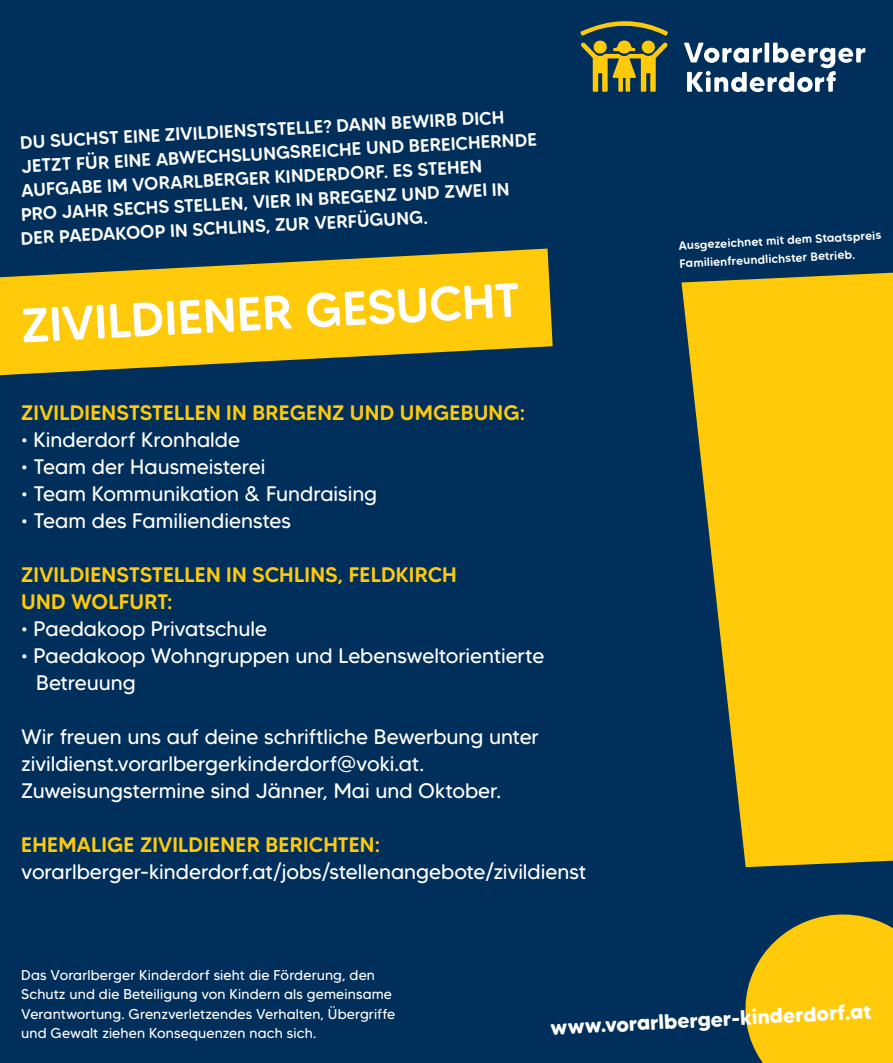
<style>
.page{position:relative;width:893px;height:1063px;background:#002f5b}
.page>*{position:absolute;margin:0;border:0;box-sizing:border-box;transform-origin:0 0}
.t1{font:500 48px "MADE Tommy Soft";color:#fff}
.t2{font:21px/27px "MADE Tommy Soft";letter-spacing:-.005em;color:#fff}
.t3{font:500 21px/27px "MADE Tommy Soft";letter-spacing:.01em;color:#feca0a}
.t4{font:700 21px "MADE Tommy Soft";color:#fff}
.t5{font:500 18px/24px "MADE Tommy Soft";color:#fff}
.t6{font:14.25px/19.5px "MADE Tommy Soft";letter-spacing:.01em;color:#fff}
.t7{font:500 12px/18px "MADE Tommy Soft";color:#fff}
</style>
<div class="page">
<svg style="left:684px;top:43px;width:181px;height:49px"></svg>
<svg style="left:580px;top:21px;width:88px;height:71px"></svg>
<svg style="left:681px;top:272px;width:212px;height:791px;fill:#feca0a"></svg>
<svg style="left:0;top:249px;width:553px;height:126px;fill:#feca0a"></svg>
<p class="t5" style="left:15px;top:130px;width:522px;rotate:-3deg">DU SUCHST EINE ZIVILDIENSTSTELLE? DANN BEWIRB DICH JETZT FÜR EINE ABWECHSLUNGSREICHE UND BEREICHERNDE AUFGABE IM VORARLBERGER KINDERDORF. ES STEHEN<br>PRO JAHR SECHS STELLEN, VIER IN BREGENZ UND ZWEI IN DER PAEDAKOOP IN SCHLINS, ZUR VERFÜGUNG.</p>
<h1 class="t1" style="left:20px;top:296px;width:501px;rotate:-3deg">ZIVILDIENER GESUCHT</h1>
<p class="t3" style="left:21px;top:399px;width:505px">ZIVILDIENSTSTELLEN IN BREGENZ UND UMGEBUNG:</p>
<p class="t2" style="left:21px;top:426px;width:220px">• Kinderdorf Kronhalde</p>
<p class="t2" style="left:21px;top:453px;width:246px">• Team der Hausmeisterei</p>
<p class="t2" style="left:21px;top:480px;width:357px">• Team Kommunikation &amp; Fundraising</p>
<p class="t2" style="left:21px;top:507px;width:271px">• Team des Familiendienstes</p>
<p class="t3" style="left:21px;top:561px;width:437px">ZIVILDIENSTSTELLEN IN SCHLINS, FELDKIRCH<br>UND WOLFURT:</p>
<p class="t2" style="left:21px;top:615px;width:247px">• Paedakoop Privatschule</p>
<p class="t2" style="left:36px;top:642px;width:510px;text-indent:-15px">• Paedakoop Wohngruppen und Lebensweltorientierte<br>Betreuung</p>
<p class="t2" style="left:21px;top:723px;width:519px">Wir freuen uns auf deine schriftliche Bewerbung unter zivildienst.vorarlbergerkinderdorf@voki.at.<br>Zuweisungstermine sind Jänner, Mai und Oktober.</p>
<p class="t3" style="left:21px;top:831px;width:360px">EHEMALIGE ZIVILDIENER BERICHTEN:</p>
<p class="t2" style="left:21px;top:858px;width:567px">vorarlberger-kinderdorf.at/jobs/stellenangebote/zivildienst</p>
<p class="t7" style="left:678px;top:236px;width:204px;rotate:-3deg">Ausgezeichnet mit dem Staatspreis<br>Familienfreundlichster Betrieb.</p>
<p class="t6" style="left:21px;top:965px;width:376px">Das Vorarlberger Kinderdorf sieht die Förderung, den Schutz und die Beteiligung von Kindern als gemeinsame Verantwortung. Grenzverletzendes Verhalten, Übergriffe und Gewalt ziehen Konsequenzen nach sich.</p>
<p class="t4" style="left:550px;top:1015px;width:323px;rotate:-3deg">www.vorarlberger-kinderdorf.at</p>
</div>
